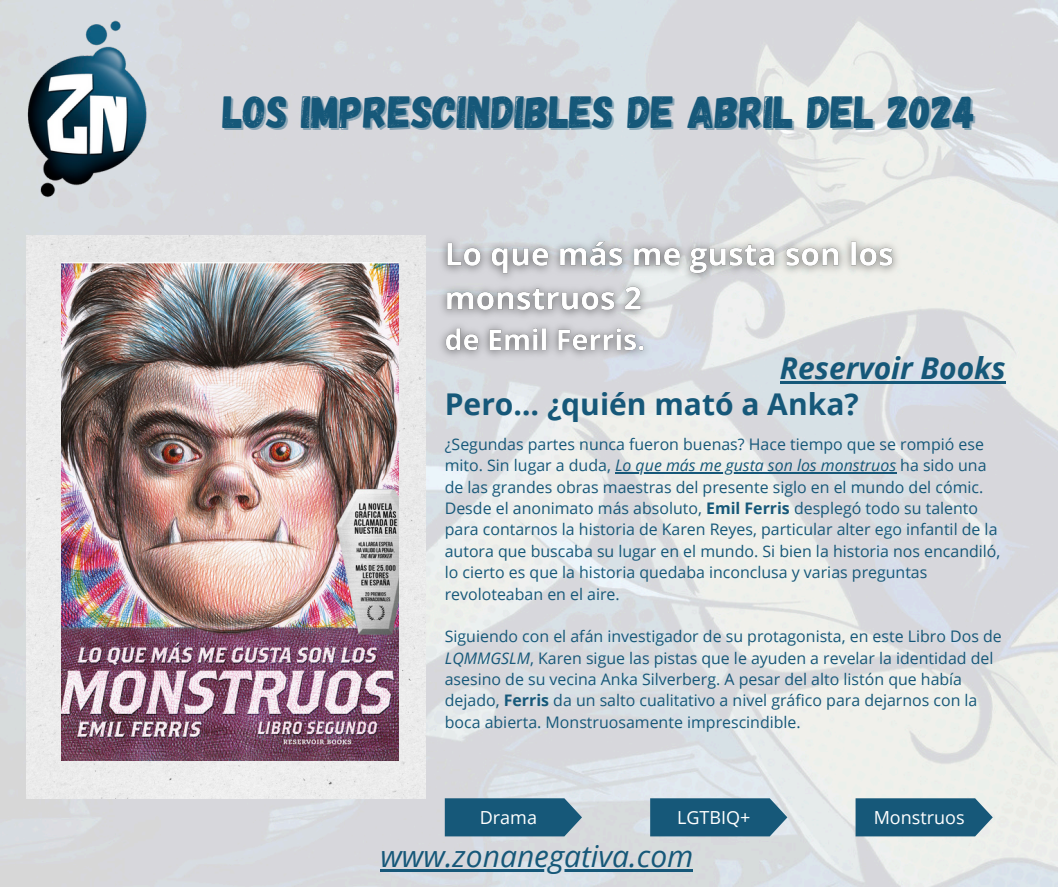
<style>
.page{position:relative;width:1058px;height:887px;background:#fff}
.page>*{position:absolute;margin:0;border:0;box-sizing:border-box;transform-origin:0 0}
.t1{font:45px "Gagalin";color:#165879}
.t2{font:700 30px "Open Sans";color:#165879}
.t3{font:italic 30px "Open Sans";color:#165879}
.t4{font:italic 700 30px "Open Sans";color:#165879}
.t5{font:18px "Open Sans";color:#fff}
.t6{font:15.9px/21.3px "Open Sans";color:#165879}
.s1{font-style:italic}
.s2{font-weight:700}
</style>
<div class="page">
<img style="left:0;top:0;width:1058px;height:886px">
<div style="left:27px;top:236px;width:398px;height:562px;background:#ebebeb"></div>
<img style="left:61px;top:262px;width:337px;height:498px">
<img style="left:27px;top:21px;width:121px;height:178px">
<svg style="left:445px;top:798px;width:137px;height:38px;background:#236180"></svg>
<hr style="left:380px;top:869px;width:313px;height:2px;background:#165879">
<img style="left:432px;top:228px;width:474px;height:138px">
<hr style="left:779px;top:381px;width:226px;height:3px;background:#165879">
<hr style="left:615px;top:472px;width:281px;height:1px;background:#165879">
<svg style="left:855px;top:798px;width:137px;height:38px;background:#246280"></svg>
<svg style="left:650px;top:798px;width:137px;height:38px;background:#236180"></svg>
<h2 class="t1" style="left:223px;top:82px;width:754px">LOS IMPRESCINDIBLES DE ABRIL DEL 2024</h2>
<p class="t4" style="left:779px;top:347px;width:227px">Reservoir Books</p>
<p class="t2" style="left:445px;top:383px;width:415px">Pero… ¿quién mató a Anka?</p>
<h5 class="t6" style="left:445px;top:433px;width:543px">¿Segundas partes nunca fueron buenas? Hace tiempo que se rompió ese mito. Sin lugar a duda, <span class="s1">Lo que más me gusta son los monstruos</span> ha sido una</h5>
<h4 class="t6" style="left:445px;top:475px;width:557px">de las grandes obras maestras del presente siglo en el mundo del cómic.<br>Desde el anonimato más absoluto, <span class="s2">Emil Ferris</span> desplegó todo su talento para contarnos la historia de Karen Reyes, particular alter ego infantil de la autora que buscaba su lugar en el mundo. Si bien la historia nos encandiló, lo cierto es que la historia quedaba inconclusa y varias preguntas revoloteaban en el aire.</h4>
<h4 class="t6" style="left:445px;top:625px;width:558px">Siguiendo con el afán investigador de su protagonista, en este Libro Dos de<br><span class="s1">LQMMGSLM</span>, Karen sigue las pistas que le ayuden a revelar la identidad del</h4>
<h5 class="t6" style="left:445px;top:668px;width:534px">asesino de su vecina Anka Silverberg. A pesar del alto listón que había dejado, <span class="s2">Ferris</span> da un salto cualitativo a nivel gráfico para dejarnos con la boca abierta. Monstruosamente imprescindible.</h5>
<p class="t5" style="left:480px;top:805px;width:59px">Drama</p>
<p class="t5" style="left:677px;top:805px;width:75px">LGTBIQ+</p>
<h3 class="t5" style="left:873px;top:805px;width:92px">Monstruos</h3>
<p class="t3" style="left:380px;top:835px;width:314px">www.zonanegativa.com</p>
</div>
